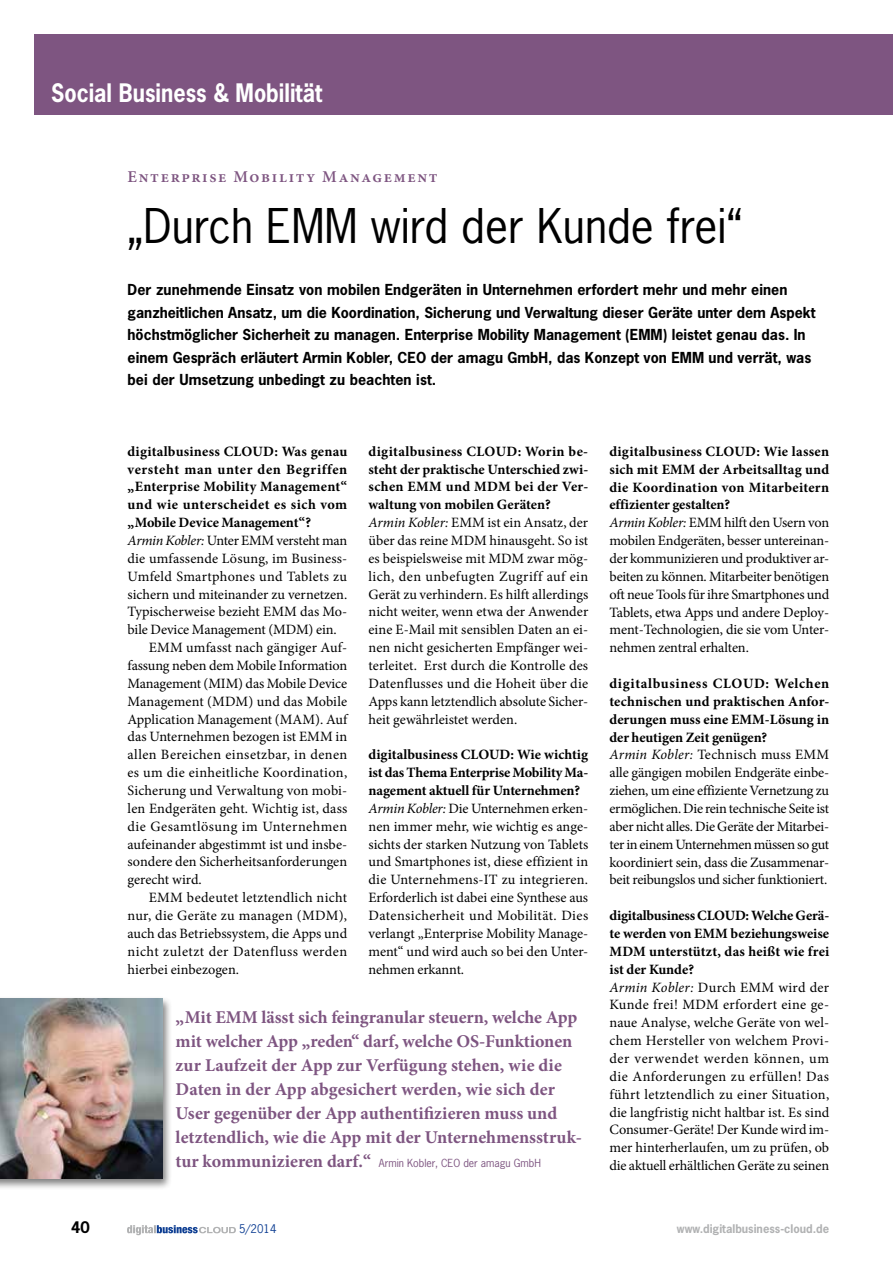
<style>
.page{position:relative;width:893px;height:1263px;background:#fff}
.page>*{position:absolute;margin:0;border:0;box-sizing:border-box;transform-origin:0 0}
.t1{font:45px "News Gothic Std";color:#000}
.t2{font:700 24px "News Gothic Std";color:#fff;scale:.9 1}
.t3{font:700 18px/24px "Minion Pro";color:#7e5581}
.t4{font:600 16.5px "Minion Pro";letter-spacing:.1em;color:#7e5581}
.t5{font:700 15px "News Gothic Std";color:#000}
.t6{font:14.25px/17.9px "Minion Pro";color:#000}
.t7{font:700 14.25px/22.5px "News Gothic Std";color:#000}
.t8{font:700 14.25px "Minion Pro";letter-spacing:.015em;color:#000}
.t9{font:14.25px "Minion Pro";letter-spacing:.025em;color:#000}
.t10{font:14.25px "Minion Pro";letter-spacing:.035em;color:#000}
.t11{font:14.25px "Minion Pro";letter-spacing:.02em;color:#000}
.t12{font:14.25px "Minion Pro";letter-spacing:.03em;color:#000}
.t13{font:14.25px "Minion Pro";letter-spacing:-.02em;color:#000}
.t14{font:700 14.25px "Minion Pro";letter-spacing:.045em;color:#000}
.t15{font:700 14.25px "Minion Pro";letter-spacing:-.005em;color:#000}
.t16{font:700 11.25px "News Gothic Std";color:#b1b2b3}
.t17{font:11.25px "News Gothic Std";color:#0f3f93}
.t18{font:10.5px "News Gothic Std";color:#7e5581}
.s1{font-style:italic}
.s2{font-weight:700}
.s3{font-family:"Minion Pro";font-weight:700;font-size:18px}
</style>
<div class="page">
<svg style="left:127px;top:1225px;width:109px;height:10px"></svg>
<div style="left:34px;top:34px;width:859px;height:81px;background:#7e5581"></div>
<div style="left:0;top:996px;width:173px;height:194px;background:#000;opacity:.5"></div>
<img style="left:0;top:998px;width:163px;height:180px">
<h2 class="t2" style="left:51px;top:77px;width:303px">Social Business &amp; Mobilität</h2>
<p class="t4" style="left:128px;top:165px;width:312px">Enterprise Mobility Management</p>
<h1 class="t1" style="left:128px;top:197px;width:616px">„Durch EMM wird der Kunde frei“</h1>
<p class="t7" style="left:128px;top:278px;width:689px">Der zunehmende Einsatz von mobilen Endgeräten in Unternehmen erfordert mehr und mehr einen ganzheitlichen Ansatz, um die Koordination, Sicherung und Verwaltung dieser Geräte unter dem Aspekt höchstmöglicher Sicherheit zu managen. Enterprise Mobility Management (EMM) leistet genau das. In einem Gespräch erläutert Armin Kobler, CEO der amagu GmbH, das Konzept von EMM und verrät, was bei der Umsetzung unbedingt zu beachten ist.</p>
<p class="t8" style="left:128px;top:441px;width:221px">digitalbusiness CLOUD: Was genau</p>
<p class="t14" style="left:128px;top:459px;width:221px">versteht man unter den Begriffen</p>
<p class="t8" style="left:128px;top:477px;width:221px">„Enterprise Mobility Management“</p>
<p class="t8" style="left:128px;top:495px;width:221px">und wie unterscheidet es sich vom</p>
<p class="t15" style="left:128px;top:513px;width:185px">„Mobile Device Management“?</p>
<p class="t13" style="left:128px;top:531px;width:221px"><span class="s1">Armin Kobler:</span> Unter EMM versteht man</p>
<p class="t6" style="left:128px;top:549px;width:221px">die umfassende Lösung, im Business-</p>
<p class="t11" style="left:128px;top:567px;width:221px">Umfeld Smartphones und Tablets zu</p>
<p class="t6" style="left:128px;top:585px;width:221px">sichern und miteinander zu vernetzen.</p>
<p class="t6" style="left:128px;top:603px;width:221px">Typischerweise bezieht EMM das Mo-</p>
<p class="t6" style="left:128px;top:621px;width:211px">bile Device Management (MDM) ein.</p>
<p class="t6" style="left:149px;top:639px;width:200px">EMM umfasst nach gängiger Auf-</p>
<p class="t6" style="left:128px;top:657px;width:221px">fassung neben dem Mobile Information</p>
<p class="t6" style="left:128px;top:674px;width:221px">Management (MIM) das Mobile Device</p>
<p class="t6" style="left:128px;top:692px;width:221px">Management (MDM) und das Mobile</p>
<p class="t6" style="left:128px;top:710px;width:221px">Application Management (MAM). Auf</p>
<p class="t6" style="left:128px;top:728px;width:221px">das Unternehmen bezogen ist EMM in</p>
<p class="t12" style="left:128px;top:745px;width:221px">allen Bereichen einsetzbar, in denen</p>
<p class="t9" style="left:128px;top:763px;width:221px">es um die einheitliche Koordination,</p>
<p class="t6" style="left:128px;top:782px;width:221px">Sicherung und Verwaltung von mobi-</p>
<p class="t6" style="left:128px;top:799px;width:221px">len Endgeräten geht. Wichtig ist, dass</p>
<p class="t10" style="left:128px;top:817px;width:221px">die Gesamtlösung im Unternehmen</p>
<p class="t6" style="left:128px;top:835px;width:221px">aufeinander abgestimmt ist und insbe-</p>
<p class="t6" style="left:128px;top:853px;width:221px">sondere den Sicherheitsanforderungen</p>
<p class="t6" style="left:128px;top:871px;width:76px">gerecht wird.</p>
<p class="t9" style="left:149px;top:888px;width:200px">EMM bedeutet letztendlich nicht</p>
<p class="t11" style="left:128px;top:906px;width:221px">nur, die Geräte zu managen (MDM),</p>
<p class="t6" style="left:128px;top:924px;width:221px">auch das Betriebssystem, die Apps und</p>
<p class="t10" style="left:128px;top:942px;width:221px">nicht zuletzt der Datenfluss werden</p>
<p class="t6" style="left:128px;top:960px;width:113px">hierbei einbezogen.</p>
<p class="t6" style="left:368px;top:442px;width:221px"><span class="s2">digitalbusiness CLOUD: Worin be&shy;steht der praktische Unterschied zwi&shy;schen EMM und MDM bei der Ver&shy;waltung von mobilen Geräten?<br></span><span class="s1">Armin Kobler:</span> EMM ist ein Ansatz, der über das reine MDM hinausgeht. So ist es beispielsweise mit MDM zwar mög&shy;lich, den unbefugten Zugriff auf ein Gerät zu verhindern. Es hilft allerdings nicht weiter, wenn etwa der Anwender eine E-Mail mit sensiblen Daten an ei&shy;nen nicht gesicherten Empfänger wei&shy;terleitet. Erst durch die Kontrolle des Datenflusses und die Hoheit über die Apps kann letztendlich absolute Sicher&shy;heit gewährleistet werden.</p>
<p class="t6" style="left:368px;top:746px;width:221px"><span class="s2">digitalbusiness CLOUD: Wie wichtig ist das Thema Enterprise Mobility Ma&shy;nagement aktuell für Unternehmen?<br></span><span class="s1">Armin Kobler:</span> Die Unternehmen erken&shy;nen immer mehr, wie wichtig es ange&shy;sichts der starken Nutzung von Tablets und Smartphones ist, diese effizient in die Unternehmens-IT zu integrieren.<br>Erforderlich ist dabei eine Synthese aus Datensicherheit und Mobilität. Dies verlangt „Enterprise Mobility Manage&shy;ment“ und wird auch so bei den Unter&shy;nehmen erkannt.</p>
<p class="t3" style="left:176px;top:1005px;width:408px">„Mit EMM lässt sich feingranular steuern, welche App mit welcher App „reden“ darf, welche OS-Funktionen zur Laufzeit der App zur Verfügung stehen, wie die Daten in der App abgesichert werden, wie sich der User gegenüber der App authentifizieren muss und letztendlich, wie die App mit der Unternehmensstruk-</p>
<p class="t18" style="left:176px;top:1157px;width:367px"><span class="s3">tur kommunizieren darf.“</span> Armin Kobler, CEO der amagu GmbH</p>
<p class="t6" style="left:609px;top:442px;width:221px"><span class="s2">digitalbusiness CLOUD: Wie lassen sich mit EMM der Arbeitsalltag und die Koordination von Mitarbeitern effizienter gestalten?<br></span><span class="s1">Armin Kobler:</span> EMM hilft den Usern von mobilen Endgeräten, besser untereinan&shy;der kommunizieren und produktiver ar&shy;beiten zu können. Mitarbeiter benötigen oft neue Tools für ihre Smartphones und Tablets, etwa Apps und andere Deploy&shy;ment-Technologien, die sie vom Unter&shy;nehmen zentral erhalten.</p>
<p class="t6" style="left:609px;top:675px;width:221px"><span class="s2">digitalbusiness CLOUD: Welchen technischen und praktischen Anfor&shy;derungen muss eine EMM-Lösung in der heutigen Zeit genügen?<br></span><span class="s1">Armin Kobler:</span> Technisch muss EMM alle gängigen mobilen Endgeräte einbe&shy;ziehen, um eine effiziente Vernetzung zu ermöglichen. Die rein technische Seite ist aber nicht alles. Die Geräte der Mitarbei&shy;ter in einem Unternehmen müssen so gut koordiniert sein, dass die Zusammenar&shy;beit reibungslos und sicher funktioniert.</p>
<p class="t6" style="left:609px;top:907px;width:221px"><span class="s2">digitalbusiness CLOUD: Welche Gerä&shy;te werden von EMM beziehungsweise MDM unterstützt, das heißt wie frei ist der Kunde?<br></span><span class="s1">Armin Kobler:</span> Durch EMM wird der Kunde frei! MDM erfordert eine ge&shy;naue Analyse, welche Geräte von wel&shy;chem Hersteller von welchem Provi&shy;der verwendet werden können, um die Anforderungen zu erfüllen! Das führt letztendlich zu einer Situation, die langfristig nicht haltbar ist. Es sind Consumer-Geräte! Der Kunde wird im&shy;mer hinterherlaufen, um zu prüfen, ob die aktuell erhältlichen Geräte zu seinen</p>
<p class="t5" style="left:71px;top:1217px;width:20px">40</p>
<p class="t17" style="left:239px;top:1222px;width:39px">5/2014</p>
<p class="t16" style="left:677px;top:1221px;width:154px">www.digitalbusiness-cloud.de</p>
</div>
